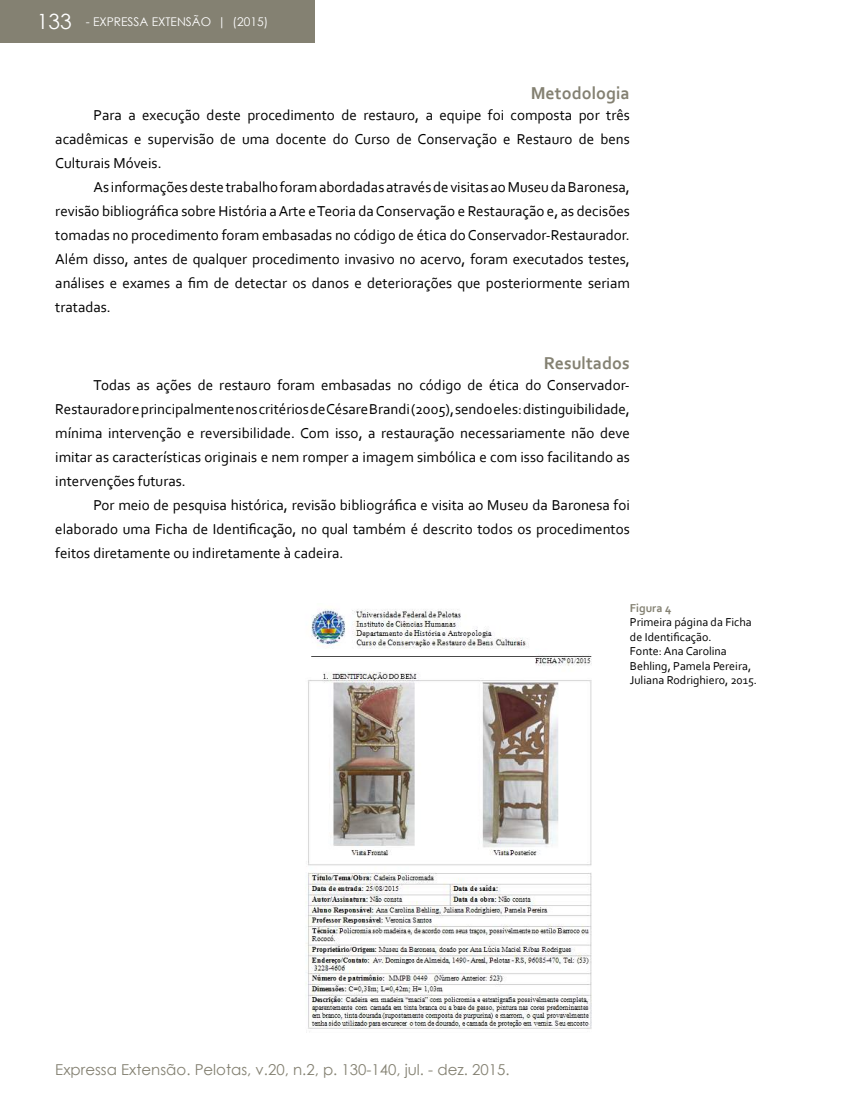
<style>
.page{position:relative;width:864px;height:1098px;background:#fff}
.page>*{position:absolute;margin:0;border:0;box-sizing:border-box;transform-origin:0 0}
.t1{font:21px "Century Gothic";color:#fff}
.t2{font:700 18px "Corbel";color:#848172}
.t3{font:15px/24px "Corbel";color:#000;text-align:justify}
.t4{font:15px "Century Gothic";color:#848172}
.t5{font:12px/14.4px "Corbel";color:#000}
.t6{font:12px "Century Gothic";color:#fff}
.t7{font:700 12px "Corbel";color:#848172}
</style>
<div class="page">
<div style="left:0;top:0;width:314px;height:42px;background:#848172"></div>
<img style="left:306px;top:607px;width:285px;height:426px">
<h1 class="t1" style="left:37px;top:6px;width:36px">133</h1>
<p class="t6" style="left:86px;top:13px;width:184px">- EXPRESSA EXTENSÃO | (2015)</p>
<p class="t2" style="left:530px;top:81px;width:101px">Metodologia</p>
<p class="t3" style="left:55px;top:102px;width:576px;text-indent:38px">Para a execução deste procedimento de restauro, a equipe foi composta por três acadêmicas e supervisão de uma docente do Curso de Conservação e Restauro de bens Culturais Móveis.</p>
<p class="t3" style="left:55px;top:174px;width:576px;text-indent:38px">As informações deste trabalho foram abordadas através de visitas ao Museu da Baronesa, revisão bibliográfica sobre História a Arte e Teoria da Conservação e Restauração e, as decisões tomadas no procedimento foram embasadas no código de ética do Conservador-Restaurador.<br>Além disso, antes de qualquer procedimento invasivo no acervo, foram executados testes, análises e exames a fim de detectar os danos e deteriorações que posteriormente seriam tratadas.</p>
<p class="t2" style="left:543px;top:351px;width:87px">Resultados</p>
<p class="t3" style="left:55px;top:372px;width:576px;text-indent:38px">Todas as ações de restauro foram embasadas no código de ética do Conservador-Restaurador e principalmente nos critérios de Césare Brandi (2005), sendo eles: distinguibilidade, mínima intervenção e reversibilidade. Com isso, a restauração necessariamente não deve imitar as características originais e nem romper a imagem simbólica e com isso facilitando as intervenções futuras.</p>
<p class="t3" style="left:55px;top:492px;width:576px;text-indent:38px">Por meio de pesquisa histórica, revisão bibliográfica e visita ao Museu da Baronesa foi elaborado uma Ficha de Identificação, no qual também é descrito todos os procedimentos feitos diretamente ou indiretamente à cadeira.</p>
<p class="t7" style="left:629px;top:600px;width:43px">Figura 4</p>
<p class="t5" style="left:629px;top:614px;width:129px">Primeira página da Ficha de Identificação.<br>Fonte: Ana Carolina<br>Behling, Pamela Pereira,<br>Juliana Rodrighiero, 2015.</p>
<p class="t4" style="left:55px;top:1058px;width:455px">Expressa Extensão. Pelotas, v.20, n.2, p. 130-140, jul. - dez. 2015.</p>
</div>
